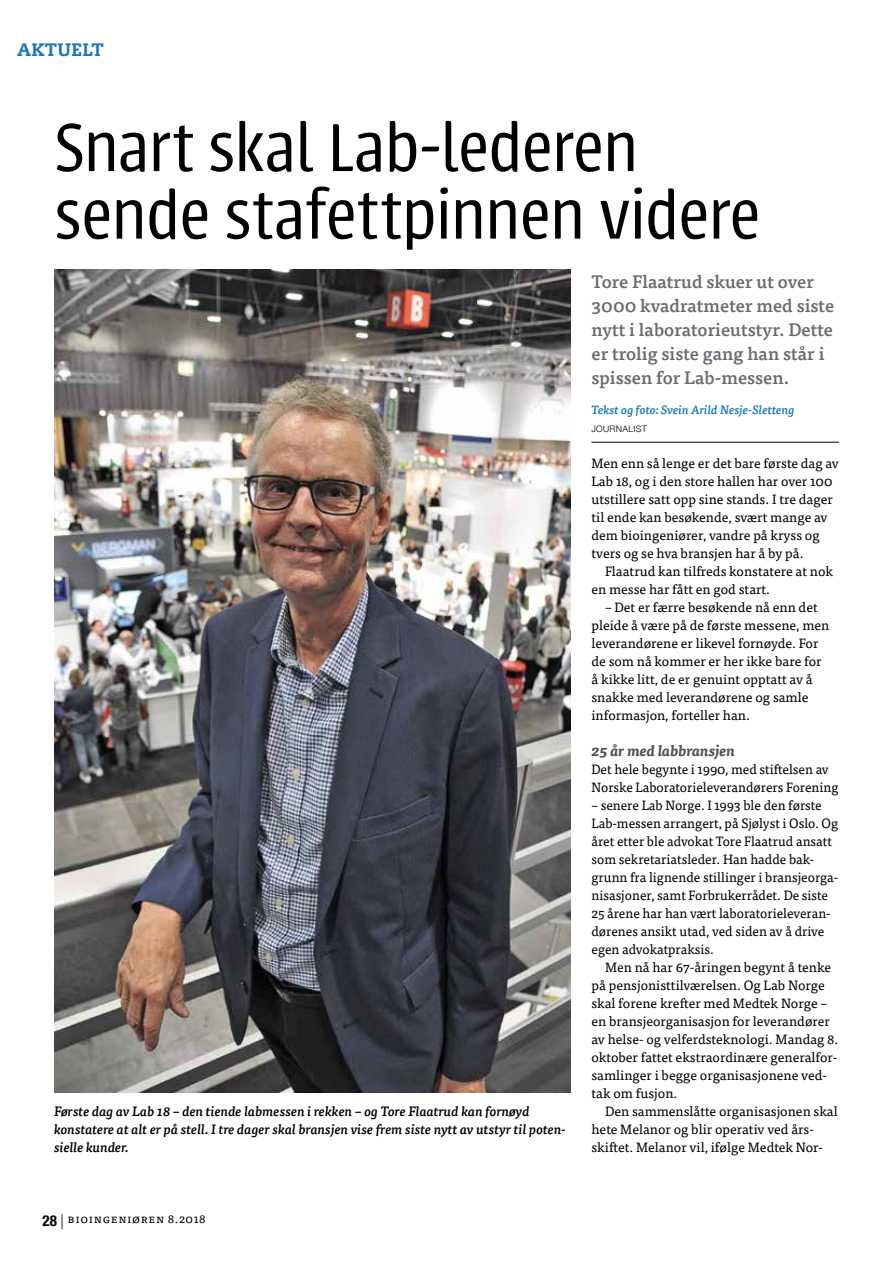
<style>
.page{position:relative;width:893px;height:1263px;background:#fff}
.page>*{position:absolute;margin:0;border:0;box-sizing:border-box;transform-origin:0 0}
.t1{font:300 75px/67.5px "Urbana";letter-spacing:-.015em;color:#000}
.t2{font:500 18px/24px "Tisa Pro";color:#6b6a71}
.t3{font:800 18px "Caecilia LT Std";letter-spacing:.02em;color:#1776bc}
.t4{font:italic 700 15px "Tisa Pro";color:#545158}
.t5{font:13.5px/18px "Tisa Pro";color:#000}
.t6{font:italic 500 13.5px/18px "Tisa Pro";color:#000}
.t7{font:italic 500 12px "Tisa Pro";color:#1776bc}
.t8{font:12px "Tisa Pro";letter-spacing:.05em;color:#000}
.t9{font:300 9px "Helvetica Neue LT Pro";letter-spacing:.03em;color:#000}
.s1{font-family:"Helvetica Neue LT Pro";font-weight:700;font-stretch:condensed;font-size:15px}
.s2{font-family:"Helvetica Neue LT Pro";font-weight:300;font-size:15px}
</style>
<div class="page">
<hr style="left:591px;top:442px;width:248px;height:1px;background:#000">
<img style="left:54px;top:270px;width:516px;height:823px">
<h2 class="t3" style="left:17px;top:39px;width:88px">AKTUELT</h2>
<h1 class="t1" style="left:54px;top:115px;width:708px">Snart skal Lab-lederen sende stafettpinnen videre</h1>
<h2 class="t2" style="left:591px;top:269px;width:244px">Tore Flaatrud skuer ut over<br>3000 kvadratmeter med siste nytt i laboratorieutstyr. Dette er trolig siste gang han står i spissen for Lab-messen.</h2>
<p class="t7" style="left:591px;top:401px;width:204px">Tekst og foto: Svein Arild Nesje-Sletteng</p>
<p class="t9" style="left:591px;top:423px;width:57px">JOURNALIST</p>
<p class="t5" style="left:591px;top:453px;width:249px">Men enn så lenge er det bare første dag av Lab 18, og i den store hallen har over 100 utstillere satt opp sine stands. I tre dager til ende kan besøkende, svært mange av dem bioingeniører, vandre på kryss og tvers og se hva bransjen har å by på.</p>
<p class="t5" style="left:591px;top:561px;width:243px;text-indent:14px">Flaatrud kan tilfreds konstatere at nok en messe har fått en god start.</p>
<p class="t5" style="left:591px;top:597px;width:239px;text-indent:14px">– Det er færre besøkende nå enn det pleide å være på de første messene, men leverandørene er likevel fornøyde. For de som nå kommer er her ikke bare for å kikke litt, de er genuint opptatt av å snakke med leverandørene og samle informasjon, forteller han.</p>
<p class="t4" style="left:591px;top:739px;width:145px">25 år med labbransjen</p>
<p class="t5" style="left:591px;top:759px;width:249px">Det hele begynte i 1990, med stiftelsen av<br>Norske Laboratorieleverandørers Forening</p>
<p class="t5" style="left:591px;top:795px;width:248px">– senere Lab Norge. I 1993 ble den første Lab-messen arrangert, på Sjølyst i Oslo. Og året etter ble advokat Tore Flaatrud ansatt som sekretariatsleder. Han hadde bak&shy;grunn fra lignende stillinger i bransjeorga&shy;nisasjoner, samt Forbrukerrådet. De siste 25 årene har han vært laboratorieleveran&shy;dørenes ansikt utad, ved siden av å drive egen advokatpraksis.</p>
<p class="t5" style="left:591px;top:957px;width:248px;text-indent:14px">Men nå har 67-åringen begynt å tenke på pensjonisttilværelsen. Og Lab Norge skal forene krefter med Medtek Norge – en bransjeorganisasjon for leverandører av helse- og velferdsteknologi. Mandag 8. oktober fattet ekstraordinære generalfor&shy;samlinger i begge organisasjonene ved&shy;tak om fusjon.</p>
<p class="t5" style="left:591px;top:1101px;width:248px;text-indent:14px">Den sammenslåtte organisasjonen skal hete Melanor og blir operativ ved års&shy;skiftet. Melanor vil, ifølge Medtek Nor-</p>
<p class="t6" style="left:54px;top:1101px;width:513px">Første dag av Lab 18 – den tiende labmessen i rekken – og Tore Flaatrud kan fornøyd konstatere at alt er på stell. I tre dager skal bransjen vise frem siste nytt av utstyr til poten&shy;sielle kunder.</p>
<p class="t8" style="left:43px;top:1209px;width:165px"><span class="s1">28</span> <span class="s2">|</span> Bioingeniøren 8.2018</p>
</div>
